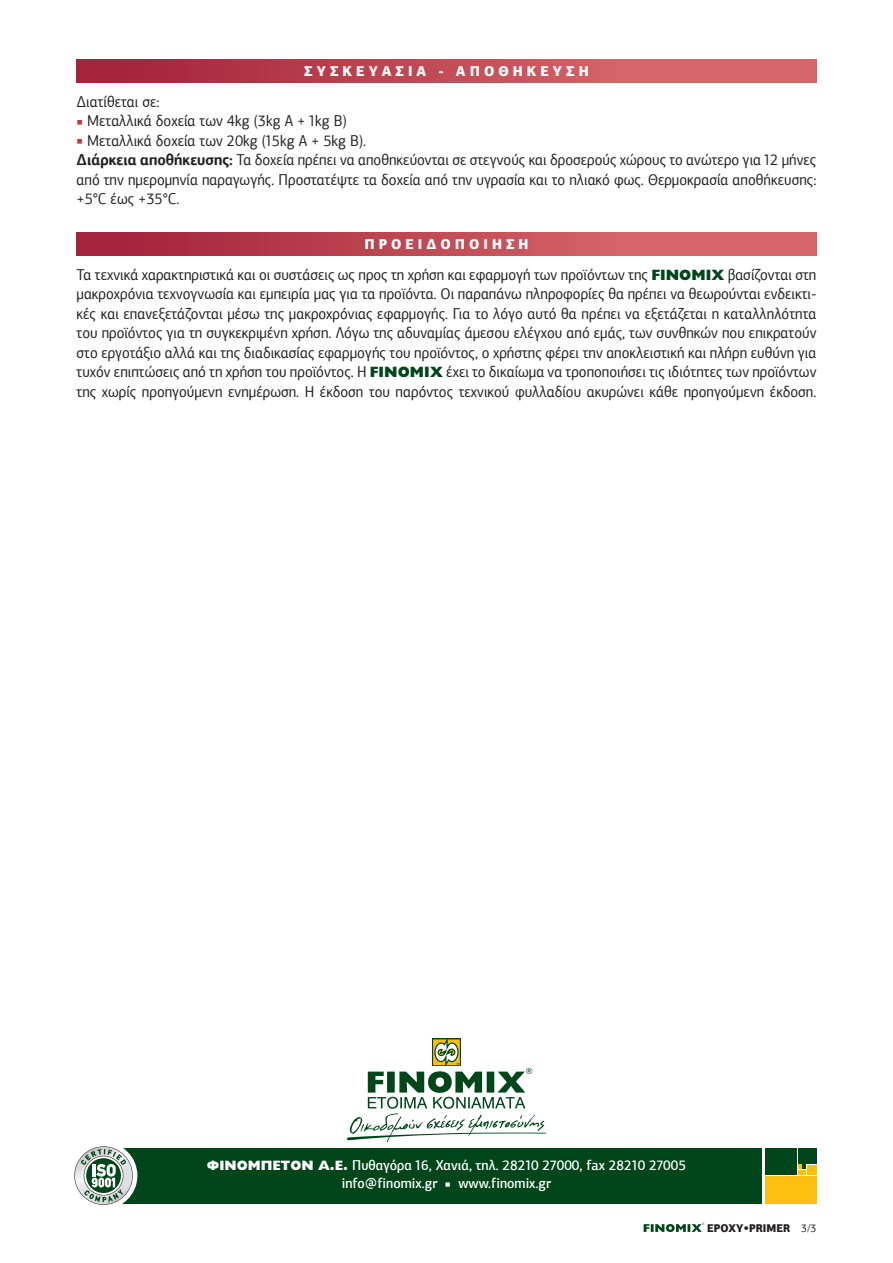
<style>
.page{position:relative;width:893px;height:1263px;background:#fff}
.page>*{position:absolute;margin:0;border:0;box-sizing:border-box;transform-origin:0 0}
.t1{font:15.75px/19.5px "PF Agora Sans Pro";color:#231f20;scale:.93 1}
.t2{font:500 14.25px/17.7px "PF Agora Sans Pro";color:#fff;text-align:center;scale:.93 1}
.t3{font:900 14.25px "PF Agora Sans Pro";letter-spacing:.3em;color:#fff;scale:.93 1}
.t4{font:900 11.25px "PF Agora Sans Pro";color:#231f20;scale:.93 1}
.s1{font-size:7.5px;color:#ba3b4a}
.s2{font-weight:700}
.s3{font-family:"Gill Sans Hel";font-weight:700;font-stretch:expanded;font-size:15px;color:#00461a}
.s4{font-family:"Gill Sans Hel";font-weight:700;font-stretch:expanded;font-size:13.65px}
.s5{font-size:6.75px}
.s6{font-style:inherit}
.s7{font-weight:400}
</style>
<div class="page">
<div style="left:103px;top:1148px;width:659px;height:55px;background:#00461a"></div>
<div style="left:765px;top:1176px;width:51px;height:27px;background:#fdbe12"></div>
<div style="left:798px;top:1148px;width:18px;height:15px;background:#00461a"></div>
<div style="left:765px;top:1148px;width:31px;height:26px;background:#00461a"></div>
<svg style="left:798px;top:1165px;width:8px;height:9px"></svg>
<div style="left:807px;top:1165px;width:9px;height:9px;background:#fdbe12"></div>
<div style="left:432px;top:1038px;width:29px;height:28px;background:#00461a"></div>
<svg style="left:346px;top:1039px;width:200px;height:103px"></svg>
<div style="left:70px;top:1142px;width:67px;height:67px;background:#fff;border-radius:50%"></div>
<svg style="left:74px;top:1146px;width:59px;height:59px"></svg>
<svg style="left:644px;top:1223px;width:60px;height:9px"></svg>
<div style="left:77px;top:60px;width:739px;height:23px;background:linear-gradient(to right,#a4223b,#de7270)"></div>
<div style="left:77px;top:233px;width:739px;height:23px;background:linear-gradient(to right,#a4223b,#de7270)"></div>
<p class="t3" style="left:304px;top:62px;width:307px">ΣΥΣΚΕΥΑΣΙΑ - ΑΠΟΘΗΚΕΥΣΗ</p>
<p class="t1" style="left:77px;top:92px;width:91px">Διατίθεται σε:</p>
<p class="t1" style="left:77px;top:111px;width:292px"><span class="s1">■</span> Μεταλλικά δοχεία των 4kg (3kg A + 1kg B)</p>
<p class="t1" style="left:77px;top:131px;width:797px"><span class="s1">■</span> Μεταλλικά δοχεία των 20kg (15kg A + 5kg B).<br><span class="s2">Διάρκεια αποθήκευσης:</span> Τα δοχεία πρέπει να αποθηκεύονται σε στεγνούς και δροσερούς χώρους το ανώτερο για 12 μήνες από την ημερομηνία παραγωγής. Προστατέψτε τα δοχεία από την υγρασία και το ηλιακό φως. Θερμοκρασία αποθήκευσης: +5°C έως +35°C.</p>
<p class="t3" style="left:364px;top:235px;width:178px">ΠΡΟΕΙΔΟΠΟΙΗΣΗ</p>
<p class="t1" style="left:77px;top:265px;width:797px;text-align:justify">Τα τεχνικά χαρακτηριστικά και οι συστάσεις ως προς τη χρήση και εφαρμογή των προϊόντων της <span class="s3">FINOMIX</span> βασίζονται στη μακροχρόνια τεχνογνωσία και εμπειρία μας για τα προϊόντα. Οι παραπάνω πληροφορίες θα πρέπει να θεωρούνται ενδεικτι&shy;κές και επανεξετάζονται μέσω της μακροχρόνιας εφαρμογής. Για το λόγο αυτό θα πρέπει να εξετάζεται η καταλληλότητα του προϊόντος για τη συγκεκριμένη χρήση. Λόγω της αδυναμίας άμεσου ελέγχου από εμάς, των συνθηκών που επικρατούν στο εργοτάξιο αλλά και της διαδικασίας εφαρμογής του προϊόντος, ο χρήστης φέρει την αποκλειστική και πλήρη ευθύνη για τυχόν επιπτώσεις από τη χρήση του προϊόντος. H <span class="s3">FINOMIX</span> έχει το δικαίωμα να τροποποιήσει τις ιδιότητες των προϊόντων της χωρίς προηγούμενη ενημέρωση. Η έκδοση του παρόντος τεχνικού φυλλαδίου ακυρώνει κάθε προηγούμενη έκδοση.</p>
<p class="t2" style="left:207px;top:1156px;width:517px"><span class="s4">ΦΙΝΟΜΠΕΤΟΝ Α.Ε.</span> Πυθαγόρα 16, Χανιά, τηλ. 28210 27000, fax 28210 27005 info@finomix.gr <span class="s5">■</span> www.finomix.gr</p>
<p class="t4" style="left:707px;top:1220px;width:119px">EPOXY<span class="s6">•</span>PRIMER <span class="s7">3/3</span></p>
</div>
